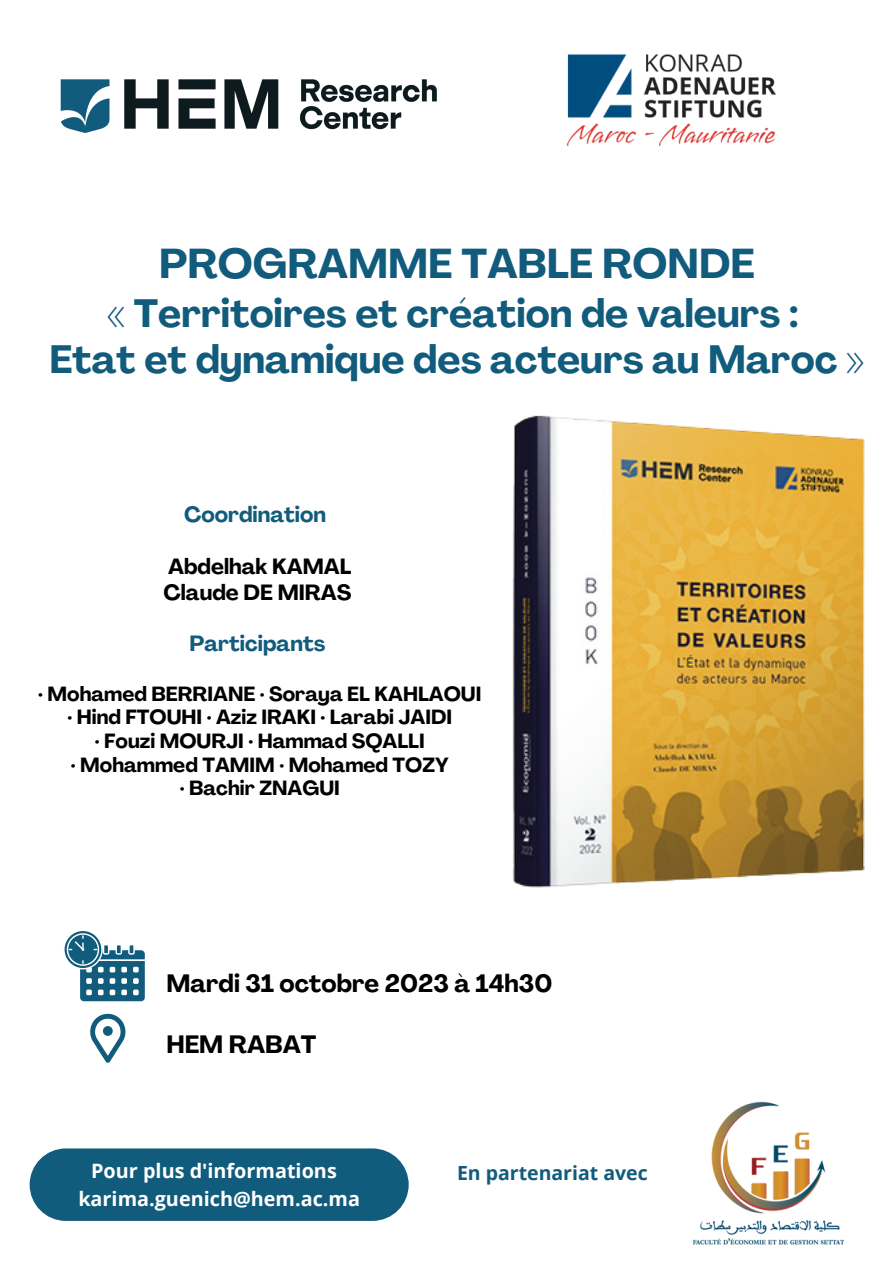
<style>
.page{position:relative;width:893px;height:1264px;background:#fff}
.page>*{position:absolute;margin:0;border:0;box-sizing:border-box;transform-origin:0 0}
.t1{font:700 41.1px "Agrandir";color:#115b7c}
.t2{font:700 39px "Agrandir";color:#115b7c}
.t3{font:700 24.75px "Agrandir";color:#000}
.t4{font:700 21.75px "Agrandir";color:#000}
.t5{font:700 21.75px "Agrandir";color:#115b7c}
.t6{font:700 20.25px/23.5px "Agrandir";color:#000;text-align:center}
.t7{font:700 19.8px "Open Sans";color:#fff}
.t8{font:700 19.5px "Open Sans";color:#115b7c}
</style>
<div class="page">
<div style="left:30px;top:1148px;width:378px;height:72px;background:#115b7c;border-radius:36px"></div>
<svg style="left:64px;top:931px;width:81px;height:71px"></svg>
<svg style="left:90px;top:1013px;width:35px;height:49px"></svg>
<img style="left:60px;top:79px;width:377px;height:54px">
<img style="left:566px;top:54px;width:210px;height:93px">
<img style="left:693px;top:1101px;width:152px;height:144px">
<img style="left:512px;top:415px;width:353px;height:473px">
<p class="t1" style="left:159px;top:247px;width:596px">PROGRAMME TABLE RONDE</p>
<p class="t2" style="left:107px;top:297px;width:693px">« Territoires et création de valeurs :</p>
<p class="t2" style="left:50px;top:343px;width:816px">Etat et dynamique des acteurs au Maroc »</p>
<p class="t5" style="left:184px;top:505px;width:144px">Coordination</p>
<p class="t4" style="left:168px;top:557px;width:185px">Abdelhak KAMAL</p>
<p class="t4" style="left:163px;top:583px;width:189px">Claude DE MIRAS</p>
<p class="t5" style="left:189px;top:635px;width:137px">Participants</p>
<p class="t6" style="left:38px;top:684px;width:444px">· Mohamed BERRIANE · Soraya EL KAHLAOUI · Hind FTOUHI · Aziz IRAKI · Larabi JAIDI</p>
<p class="t6" style="left:95px;top:731px;width:331px">· Fouzi MOURJI · Hammad SQALLI</p>
<p class="t6" style="left:71px;top:754px;width:379px">· Mohammed TAMIM · Mohamed TOZY</p>
<p class="t6" style="left:180px;top:778px;width:161px">· Bachir ZNAGUI</p>
<p class="t3" style="left:166px;top:973px;width:387px">Mardi 31 octobre 2023 à 14h30</p>
<p class="t3" style="left:166px;top:1034px;width:151px">HEM RABAT</p>
<p class="t7" style="left:91px;top:1156px;width:247px">Pour plus d'informations</p>
<p class="t7" style="left:78px;top:1184px;width:283px">karima.guenich@hem.ac.ma</p>
<p class="t8" style="left:457px;top:1158px;width:192px">En partenariat avec</p>
</div>
